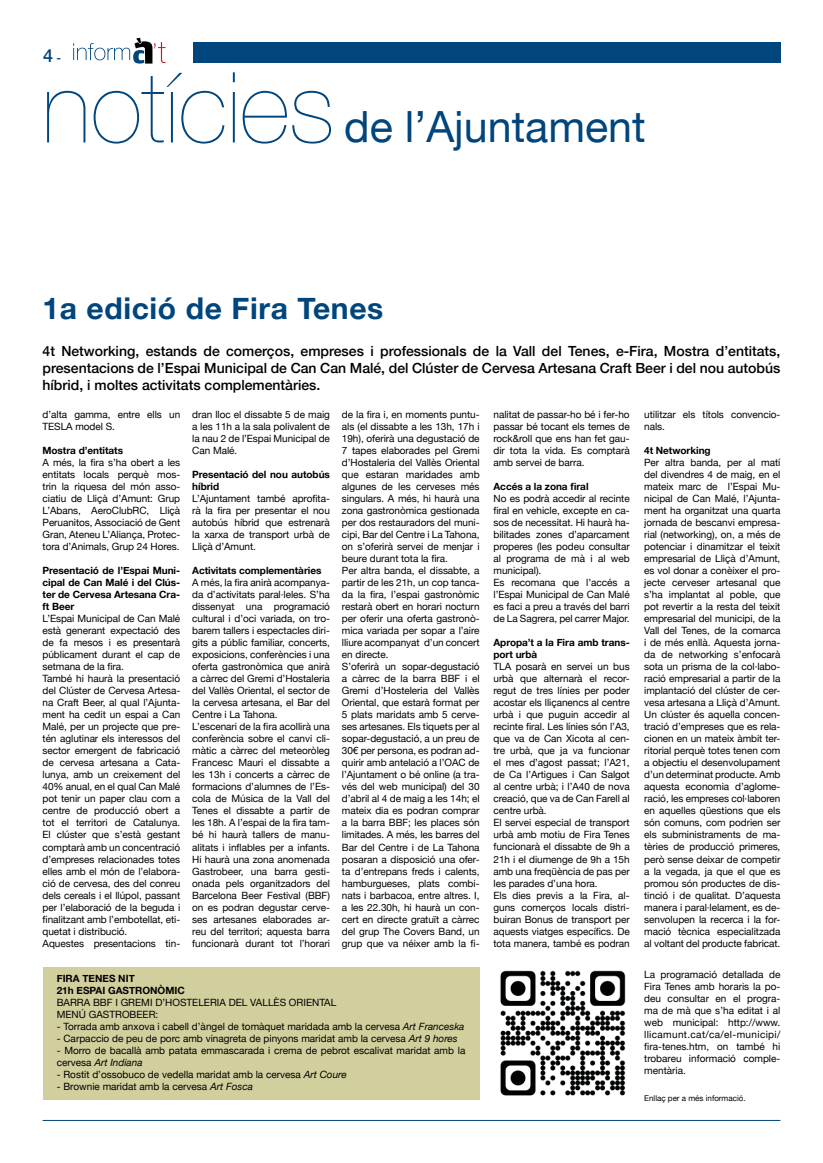
<style>
.page{position:relative;width:823px;height:1163px;background:#fff}
.page>*{position:absolute;margin:0;border:0;box-sizing:border-box;transform-origin:0 0}
.t1{font:200 98.2px "Helvetica Neue";color:#00457c}
.t2{font:43px "Helvetica Neue";color:#00457c}
.t3{font:700 30px "Helvetica Neue";letter-spacing:.02em;color:#00457c}
.t4{font:500 18px "Helvetica Neue";color:#00457c}
.t5{font:500 14px/16.8px "Helvetica Neue";color:#000;text-align:justify}
.t6{font:10px/12px "Helvetica Neue";letter-spacing:-.005em;color:#000}
.t7{font:700 10px/12px "Helvetica Neue";letter-spacing:-.005em;color:#000}
.t8{font:8px "Helvetica Neue";color:#000}
.s1{font-size:12px}
.s2{font-style:italic}
</style>
<div class="page">
<div style="left:193px;top:43px;width:587px;height:20px;background:#00457c"></div>
<hr style="left:43px;top:1119px;width:737px;height:1px;background:#00457c">
<svg style="left:73px;top:38px;width:92px;height:26px"></svg>
<img style="left:500px;top:970px;width:126px;height:126px">
<div style="left:43px;top:967px;width:436px;height:132px;background:#d2cf9e"></div>
<h3 class="t4" style="left:43px;top:41px;width:20px">4 <span class="s1">-</span></h3>
<h1 class="t1" style="left:42px;top:31px;width:294px">notícies</h1>
<h2 class="t2" style="left:344px;top:96px;width:303px">de l’Ajuntament</h2>
<h3 class="t3" style="left:43px;top:284px;width:342px">1a edició de Fira Tenes</h3>
<p class="t5" style="left:43px;top:342px;width:739px">4t Networking, estands de comerços, empreses i professionals de la Vall del Tenes, e-Fira, Mostra d’entitats, presentacions de l’Espai Municipal de Can Can Malé, del Clúster de Cervesa Artesana Craft Beer i del nou autobús híbrid, i moltes activitats complementàries.</p>
<p class="t6" style="left:43px;top:409px;width:139px">d’alta gamma, entre ells un<br>TESLA model S.</p>
<p class="t7" style="left:43px;top:445px;width:82px">Mostra d’entitats</p>
<p class="t6" style="left:43px;top:457px;width:139px;text-align:justify">A més, la fira s’ha obert a les entitats locals perquè mos&shy;trin la riquesa del món asso&shy;ciatiu de Lliçà d’Amunt: Grup L’Abans, AeroClubRC, Lliçà Peruanitos, Associació de Gent Gran, Ateneu L’Aliança, Protec&shy;tora d’Animals, Grup 24 Hores.</p>
<p class="t7" style="left:43px;top:565px;width:139px;text-align:justify">Presentació de l’Espai Muni&shy;cipal de Can Malé i del Clús&shy;ter de Cervesa Artesana Cra&shy;ft Beer</p>
<p class="t6" style="left:43px;top:613px;width:139px">L’Espai Municipal de Can Malé està generant expectació des de fa mesos i es presentarà públicament durant el cap de setmana de la fira.<br>També hi haurà la presentació del Clúster de Cervesa Artesa&shy;na Craft Beer, al qual l’Ajunta&shy;ment ha cedit un espai a Can<br>Malé, per un projecte que pre&shy;tén aglutinar els interessos del sector emergent de fabricació de cervesa artesana a Cata&shy;lunya, amb un creixement del<br>40% anual, en el qual Can Malé pot tenir un paper clau com a centre de producció obert a tot el territori de Catalunya.<br>El clúster que s’està gestant comptarà amb un concentració d’empreses relacionades totes elles amb el món de l’elabora&shy;ció de cervesa, des del conreu dels cereals i el llúpol, passant per l’elaboració de la beguda i finalitzant amb l’embotellat, eti&shy;quetat i distribució.<br>Aquestes presentacions tin-</p>
<p class="t6" style="left:342px;top:409px;width:139px">de la fira i, en moments puntu&shy;als (el dissabte a les 13h, 17h i<br>19h), oferirà una degustació de<br>7 tapes elaborades pel Gremi d’Hostaleria del Vallès Oriental que estaran maridades amb algunes de les cerveses més singulars. A més, hi haurà una zona gastronòmica gestionada per dos restauradors del muni&shy;cipi, Bar del Centre i La Tahona, on s’oferirà servei de menjar i beure durant tota la fira.<br>Per altra banda, el dissabte, a partir de les 21h, un cop tanca&shy;da la fira, l’espai gastronòmic restarà obert en horari nocturn per oferir una oferta gastronò&shy;mica variada per sopar a l’aire lliure acompanyat d’un concert en directe.<br>S’oferirà un sopar-degustació a càrrec de la barra BBF i el<br>Gremi d’Hosteleria del Vallès<br>Oriental, que estarà format per<br>5 plats maridats amb 5 cerve&shy;ses artesanes. Els tiquets per al sopar-degustació, a un preu de<br>30€ per persona, es podran ad&shy;quirir amb antelació a l’OAC de l’Ajuntament o bé online (a tra&shy;vés del web municipal) del 30 d’abril al 4 de maig a les 14h; el mateix dia es podran comprar a la barra BBF; les places són limitades. A més, les barres del<br>Bar del Centre i de La Tahona posaran a disposició una ofer&shy;ta d’entrepans freds i calents, hamburgueses, plats combi&shy;nats i barbacoa, entre altres. I, a les 22.30h, hi haurà un con&shy;cert en directe gratuït a càrrec del grup The Covers Band, un grup que va néixer amb la fi-</p>
<p class="t6" style="left:493px;top:409px;width:138px;text-align:justify">nalitat de passar-ho bé i fer-ho passar bé tocant els temes de rock&amp;roll que ens han fet gau&shy;dir tota la vida. Es comptarà amb servei de barra.</p>
<p class="t7" style="left:493px;top:481px;width:96px">Accés a la zona firal</p>
<p class="t6" style="left:493px;top:493px;width:138px">No es podrà accedir al recinte firal en vehicle, excepte en ca&shy;sos de necessitat. Hi haurà ha&shy;bilitades zones d’aparcament properes (les podeu consultar al programa de mà i al web municipal).<br>Es recomana que l’accés a l’Espai Municipal de Can Malé es faci a preu a través del barri de La Sagrera, pel carrer Major.</p>
<p class="t7" style="left:493px;top:637px;width:138px">Apropa’t a la Fira amb trans&shy;port urbà</p>
<p class="t6" style="left:493px;top:661px;width:138px">TLA posarà en servei un bus urbà que alternarà el recor&shy;regut de tres línies per poder acostar els lliçanencs al centre urbà i que puguin accedir al recinte firal. Les línies són l’A3, que va de Can Xicota al cen&shy;tre urbà, que ja va funcionar el mes d’agost passat; l’A21, de Ca l’Artigues i Can Salgot al centre urbà; i l’A40 de nova creació, que va de Can Farell al centre urbà.<br>El servei especial de transport urbà amb motiu de Fira Tenes funcionarà el dissabte de 9h a<br>21h i el diumenge de 9h a 15h amb una freqüència de pas per les parades d’una hora.<br>Els dies previs a la Fira, al&shy;guns comerços locals distri&shy;buiran Bonus de transport per aquests viatges específics. De tota manera, també es podran</p>
<p class="t6" style="left:643px;top:409px;width:138px">utilitzar els títols convencio&shy;nals.</p>
<p class="t7" style="left:643px;top:445px;width:68px">4t Networking</p>
<p class="t6" style="left:643px;top:457px;width:138px;text-align:justify">Per altra banda, per al matí del divendres 4 de maig, en el mateix marc de l’Espai Mu&shy;nicipal de Can Malé, l’Ajunta&shy;ment ha organitzat una quarta jornada de bescanvi empresa&shy;rial (networking), on, a més de potenciar i dinamitzar el teixit empresarial de Lliçà d’Amunt, es vol donar a conèixer el pro&shy;jecte cerveser artesanal que s’ha implantat al poble, que pot revertir a la resta del teixit empresarial del municipi, de la Vall del Tenes, de la comarca i de més enllà. Aquesta jorna&shy;da de networking s’enfocarà sota un prisma de la col·labo&shy;ració empresarial a partir de la implantació del clúster de cer&shy;vesa artesana a Lliçà d’Amunt.<br>Un clúster és aquella concen&shy;tració d’empreses que es rela&shy;cionen en un mateix àmbit ter&shy;ritorial perquè totes tenen com a objectiu el desenvolupament d’un determinat producte. Amb aquesta economia d’aglome&shy;ració, les empreses col·laboren en aquelles qüestions que els són comuns, com podrien ser els subministraments de ma&shy;tèries de producció primeres, però sense deixar de competir a la vegada, ja que el que es promou són productes de dis&shy;tinció i de qualitat. D’aquesta manera i paral·lelament, es de&shy;senvolupen la recerca i la for&shy;mació tècnica especialitzada al voltant del producte fabricat.</p>
<p class="t6" style="left:192px;top:409px;width:139px;text-align:justify">dran lloc el dissabte 5 de maig a les 11h a la sala polivalent de la nau 2 de l’Espai Municipal de Can Malé.</p>
<p class="t7" style="left:192px;top:469px;width:139px">Presentació del nou autobús híbrid</p>
<p class="t6" style="left:192px;top:493px;width:139px;text-align:justify">L’Ajuntament també aprofita&shy;rà la fira per presentar el nou autobús híbrid que estrenarà la xarxa de transport urbà de Lliçà d’Amunt.</p>
<p class="t7" style="left:192px;top:565px;width:131px">Activitats complementàries</p>
<p class="t6" style="left:192px;top:577px;width:139px">A més, la fira anirà acompanya&shy;da d’activitats paral·leles. S’ha dissenyat una programació cultural i d’oci variada, on tro&shy;barem tallers i espectacles diri&shy;gits a públic familiar, concerts, exposicions, conferències i una oferta gastronòmica que anirà a càrrec del Gremi d’Hostaleria del Vallès Oriental, el sector de la cervesa artesana, el Bar del<br>Centre i La Tahona.<br>L’escenari de la fira acollirà una conferència sobre el canvi cli&shy;màtic a càrrec del meteoròleg<br>Francesc Mauri el dissabte a les 13h i concerts a càrrec de formacions d’alumnes de l’Es&shy;cola de Música de la Vall del<br>Tenes el dissabte a partir de les 18h. A l’espai de la fira tam&shy;bé hi haurà tallers de manu&shy;alitats i inflables per a infants.<br>Hi haurà una zona anomenada<br>Gastrobeer, una barra gesti&shy;onada pels organitzadors del<br>Barcelona Beer Festival (BBF) on es podran degustar cerve&shy;ses artesanes elaborades ar&shy;reu del territori; aquesta barra funcionarà durant tot l’horari</p>
<p class="t7" style="left:57px;top:972px;width:129px">FIRA TENES NIT<br>21h ESPAI GASTRONÒMIC</p>
<p class="t6" style="left:57px;top:997px;width:281px">BARRA BBF I GREMI D’HOSTELERIA DEL VALLÈS ORIENTAL<br>MENÚ GASTROBEER:</p>
<p class="t6" style="left:57px;top:1021px;width:409px">- Torrada amb anxova i cabell d’àngel de tomàquet maridada amb la cervesa <span class="s2">Art Franceska</span></p>
<p class="t6" style="left:57px;top:1033px;width:402px">- Carpaccio de peu de porc amb vinagreta de pinyons maridat amb la cervesa <span class="s2">Art 9 hores</span></p>
<p class="t6" style="left:57px;top:1045px;width:410px">- Morro de bacallà amb patata emmascarada i crema de pebrot escalivat maridat amb la cervesa <span class="s2">Art Indiana</span></p>
<p class="t6" style="left:57px;top:1069px;width:291px">- Rostit d’ossobuco de vedella maridat amb la cervesa <span class="s2">Art Coure</span></p>
<p class="t6" style="left:57px;top:1081px;width:197px">- Brownie maridat amb la cervesa <span class="s2">Art Fosca</span></p>
<p class="t6" style="left:643px;top:968px;width:138px;text-align:justify">La programació detallada de Fira Tenes amb horaris la po&shy;deu consultar en el progra&shy;ma de mà que s’ha editat i al web municipal: http://www. llicamunt.cat/ca/el-municipi/ fira-tenes.htm, on també hi trobareu informació comple&shy;mentària.</p>
<p class="t8" style="left:643px;top:1091px;width:103px">Enllaç per a més informació.</p>
</div>
